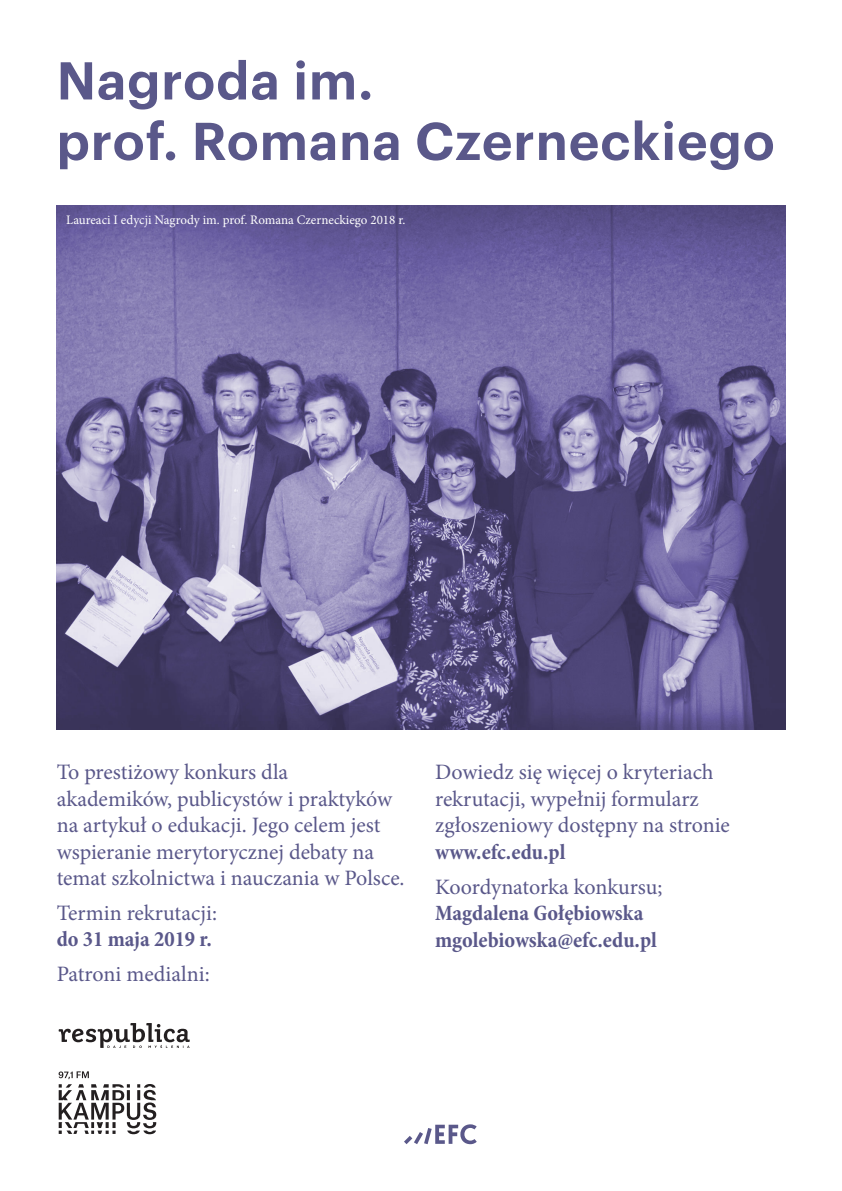
<style>
.page{position:relative;width:842px;height:1191px;background:#fff}
.page>*{position:absolute;margin:0;border:0;box-sizing:border-box;transform-origin:0 0}
.zaproszenie{font:600 52px "Graphik";letter-spacing:.02em;color:#5a588a}
.body{font:22px/26.4px "Minion Pro";color:#5a588a}
.body-2{font:700 condensed 22px "Minion Pro";letter-spacing:-.005em;color:#5a588a}
.tekst{font:13px "Minion Pro";color:#fff}
.s1{font-weight:700;font-stretch:condensed}
</style>
<div class="page">
<svg style="left:404px;top:1124px;width:73px;height:20px"></svg>
<img style="left:57px;top:205px;width:728px;height:525px">
<svg style="left:59px;top:1023px;width:131px;height:25px"></svg>
<svg style="left:59px;top:1071px;width:97px;height:63px"></svg>
<p class="zaproszenie" style="left:57px;top:41px;width:318px">Nagroda im.</p>
<p class="zaproszenie" style="left:57px;top:101px;width:719px">prof. Romana Czerneckiego</p>
<p class="tekst" style="left:66px;top:211px;width:341px">Laureaci I edycji Nagrody im. prof. Romana Czerneckiego 2018 r.</p>
<p class="body" style="left:57px;top:759px;width:349px">To prestiżowy konkurs dla akademików, publicystów i praktyków na artykuł o edukacji. Jego celem jest wspieranie merytorycznej debaty na temat szkolnictwa i nauczania w Polsce.</p>
<p class="body" style="left:57px;top:899px;width:162px">Termin rekrutacji: <span class="s1">do 31 maja 2019 r.</span></p>
<p class="body" style="left:57px;top:961px;width:154px">Patroni medialni:</p>
<p class="body" style="left:435px;top:759px;width:296px">Dowiedz się więcej o kryteriach rekrutacji, wypełnij formularz zgłoszeniowy dostępny na stronie</p>
<p class="body-2" style="left:435px;top:836px;width:132px">www.efc.edu.pl</p>
<p class="body" style="left:435px;top:873px;width:229px">Koordynatorka konkursu;</p>
<p class="body-2" style="left:435px;top:898px;width:210px">Magdalena Gołębiowska</p>
<p class="body-2" style="left:435px;top:924px;width:223px">mgolebiowska@efc.edu.pl</p>
</div>
